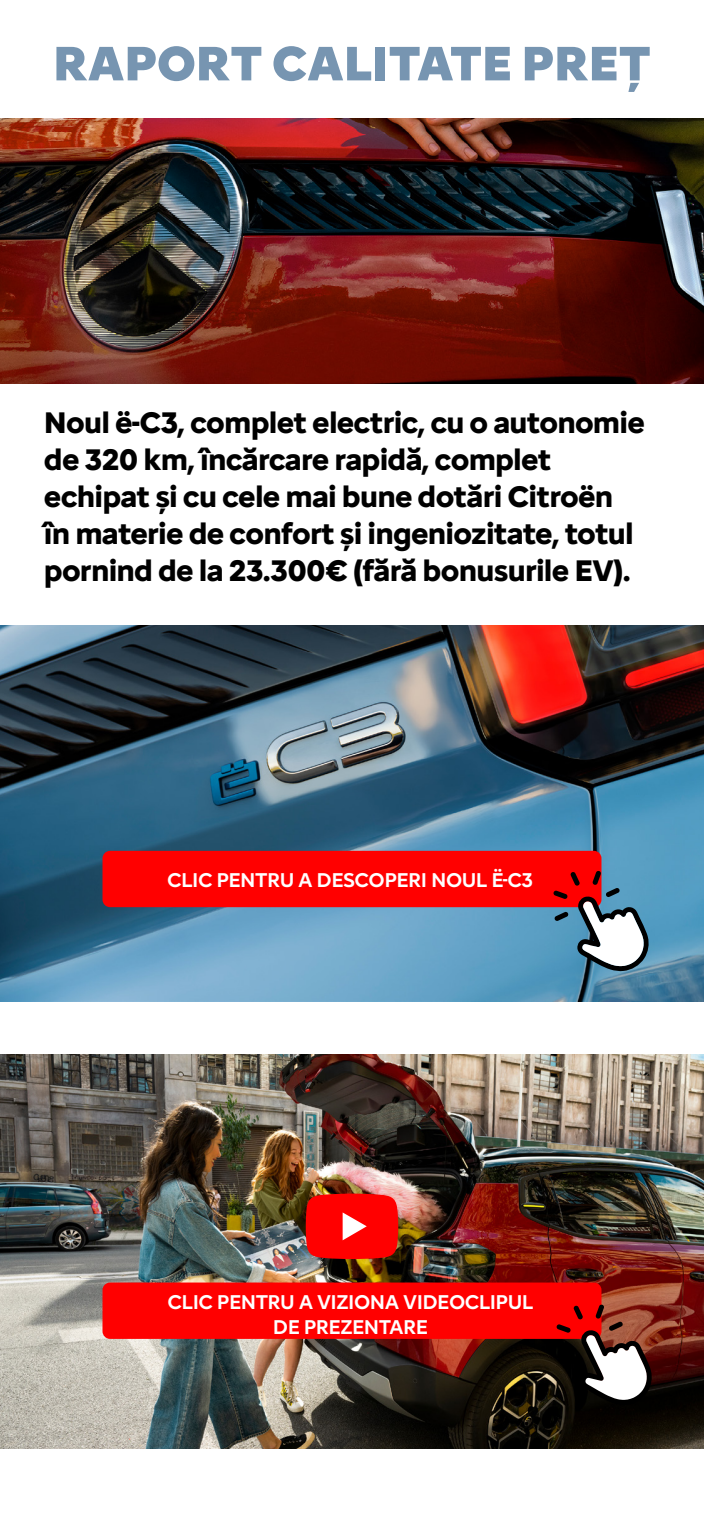
<style>
.page{position:relative;width:704px;height:1523px;background:#fff}
.page>*{position:absolute;margin:0;border:0;box-sizing:border-box;transform-origin:0 0}
.t1{font:900 50px "Citroen Type";letter-spacing:-.01em;color:#7795b1}
.t2{font:700 30.75px/36.9px "Citroen Type";letter-spacing:-.025em;color:#000}
.t3{font:500 20.62px/24.8px "Citroen Type";letter-spacing:-.025em;color:#fff;text-align:center}
</style>
<div class="page">
<img style="left:0;top:118px;width:703px;height:266px">
<img style="left:0;top:625px;width:703px;height:376px">
<div style="left:102px;top:851px;width:499px;height:56px;background:#f00;border-radius:8px"></div>
<svg style="left:553px;top:871px;width:96px;height:100px"></svg>
<img style="left:0;top:1054px;width:703px;height:395px">
<svg style="left:305px;top:1193px;width:93px;height:66px;background:#f41513"></svg>
<div style="left:102px;top:1282px;width:499px;height:56px;background:#f00;border-radius:8px"></div>
<svg style="left:556px;top:1304px;width:96px;height:101px"></svg>
<h1 class="t1" style="left:53px;top:25px;width:599px">RAPORT CALITATE PREŢ</h1>
<p class="t2" style="left:44px;top:401px;width:602px">Noul ë-C3, complet electric, cu o autonomie de 320 km, încărcare rapidă, complet echipat și cu cele mai bune dotări Citroën în materie de confort și ingeniozitate, totul pornind de la 23.300€ (fără bonusurile EV).</p>
<p class="t3" style="left:167px;top:865px;width:367px">CLIC PENTRU A DESCOPERI NOUL Ë-C3</p>
<p class="t3" style="left:167px;top:1287px;width:367px">CLIC PENTRU A VIZIONA VIDEOCLIPUL<br>DE PREZENTARE</p>
</div>
